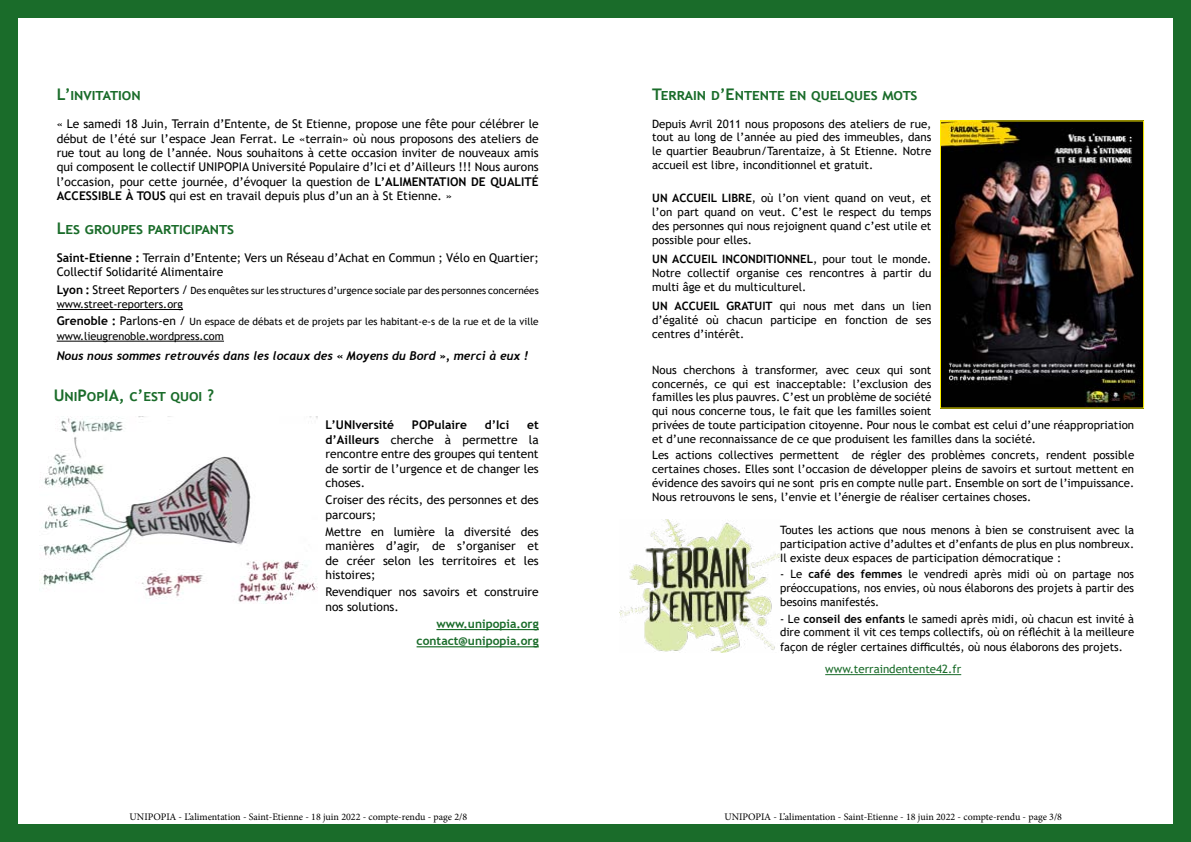
<style>
.page{position:relative;width:1191px;height:842px;background:#fff}
.page>*{position:absolute;margin:0;border:0;box-sizing:border-box;transform-origin:0 0}
.t1{font:700 16px "Trebuchet MS";color:#1a6c2a}
.t2{font:12px/14.4px "Trebuchet MS";color:#000;text-align:justify}
.t3{font:italic 700 12px "Trebuchet";color:#000}
.t4{font:700 12px/17.2px "Trebuchet MS";color:#1a6c2a;text-align:right}
.t5{font:700 12px "Trebuchet MS";color:#000}
.t6{font:11.5px/13.8px "Trebuchet MS";color:#000;text-align:justify}
.t7{font:11.5px "Trebuchet MS";color:#1a6c2a}
.t8{font:11px "Trebuchet MS";color:#000}
.t9{font:10px "Trebuchet MS";color:#000}
.t10{font:10px "Minion Pro";color:#000}
.s1{font-weight:700}
.s2{font-weight:700;font-size:12px}
.s3{font-size:12px}
</style>
<div class="page">
<div style="left:0;top:0;width:1191px;height:17px;background:#1a6c2a"></div>
<div style="left:0;top:825px;width:1191px;height:17px;background:#1a6c2a"></div>
<div style="left:0;top:0;width:17px;height:842px;background:#1a6c2a"></div>
<div style="left:1174px;top:0;width:17px;height:842px;background:#1a6c2a"></div>
<hr style="left:57px;top:309px;width:126px;height:1px;background:#000">
<hr style="left:57px;top:341px;width:167px;height:1px;background:#000">
<img style="left:619px;top:519px;width:161px;height:133px">
<hr style="left:825px;top:674px;width:136px;height:1px;background:#1a6c2a">
<img style="left:942px;top:122px;width:200px;height:284px">
<div style="left:940px;top:120px;width:204px;height:288px;border:1px solid #fff200"></div>
<hr style="left:436px;top:629px;width:103px;height:1px;background:#1a6c2a">
<hr style="left:416px;top:646px;width:123px;height:1px;background:#1a6c2a">
<img style="left:40px;top:416px;width:277px;height:187px">
<h1 class="t1" style="left:57px;top:84px;width:85px">L’invitation</h1>
<p class="t2" style="left:57px;top:117px;width:483px">« Le samedi 18 Juin, Terrain d’Entente, de St Etienne, propose une fête pour célébrer le début de l’été sur l’espace Jean Ferrat. Le «terrain» où nous proposons des ateliers de rue tout au long de l’année. Nous souhaitons à cette occasion inviter de nouveaux amis qui composent le collectif UNIPOPIA Université Populaire d’Ici et d’Ailleurs !!! Nous aurons l’occasion, pour cette journée, d’évoquer la question de <span class="s1">l’alimentation de qualité accessible à tous</span> qui est en travail depuis plus d’un an à St Etienne. »</p>
<h1 class="t1" style="left:57px;top:218px;width:179px">Les groupes participants</h1>
<p class="t2" style="left:57px;top:251px;width:483px"><span class="s1">Saint-Etienne :</span> Terrain d’Entente; Vers un Réseau d’Achat en Commun ; Vélo en Quartier;<br>Collectif Solidarité Alimentaire</p>
<p class="t9" style="left:57px;top:284px;width:483px"><span class="s2">Lyon :</span> <span class="s3">Street Reporters /</span> Des enquêtes sur les structures d’urgence sociale par des personnes concernées</p>
<p class="t8" style="left:57px;top:297px;width:128px">www.street-reporters.org</p>
<p class="t9" style="left:57px;top:315px;width:483px"><span class="s2">Grenoble :</span> <span class="s3">Parlons-en /</span> Un espace de débats et de projets par les habitant-e-s de la rue et de la ville</p>
<p class="t8" style="left:57px;top:329px;width:169px">www.lieugrenoble.wordpress.com</p>
<p class="t3" style="left:57px;top:348px;width:473px">Nous nous sommes retrouvés dans les locaux des « Moyens du Bord », merci à eux !</p>
<h1 class="t1" style="left:54px;top:385px;width:162px">UniPopIA, c’est quoi ?</h1>
<p class="t5" style="left:325px;top:418px;width:70px">L’UNIversité</p>
<p class="t5" style="left:412px;top:418px;width:57px">POPulaire</p>
<p class="t5" style="left:485px;top:418px;width:26px">d’Ici</p>
<p class="t2" style="left:325px;top:418px;width:215px;text-indent:202px"><span class="s1">et d’Ailleurs</span> cherche à permettre la rencontre entre des groupes qui tentent de sortir de l’urgence et de changer les choses.</p>
<p class="t2" style="left:325px;top:493px;width:215px">Croiser des récits, des personnes et des parcours;</p>
<p class="t2" style="left:325px;top:524px;width:215px">Mettre en lumière la diversité des manières d’agir, de s’organiser et de créer selon les territoires et les histoires;</p>
<p class="t2" style="left:325px;top:585px;width:215px">Revendiquer nos savoirs et construire nos solutions.</p>
<p class="t4" style="left:416px;top:615px;width:124px">www.unipopia.org contact@unipopia.org</p>
<h1 class="t1" style="left:652px;top:84px;width:267px">Terrain d’Entente en quelques mots</h1>
<p class="t6" style="left:652px;top:116px;width:281px">Depuis Avril 2011 nous proposons des ateliers de rue, tout au long de l’année au pied des immeubles, dans le quartier Beaubrun/Tarentaize, à St Etienne. Notre accueil est libre, inconditionnel et gratuit.</p>
<p class="t6" style="left:652px;top:191px;width:281px"><span class="s1">Un accueil libre</span>, où l’on vient quand on veut, et l’on part quand on veut. C’est le respect du temps des personnes qui nous rejoignent quand c’est utile et possible pour elles.</p>
<p class="t6" style="left:652px;top:252px;width:281px"><span class="s1">Un accueil inconditionnel</span>, pour tout le monde.<br>Notre collectif organise ces rencontres à partir du multi âge et du multiculturel.</p>
<p class="t6" style="left:652px;top:299px;width:281px"><span class="s1">Un accueil gratuit</span> qui nous met dans un lien d’égalité où chacun participe en fonction de ses centres d’intérêt.</p>
<p class="t6" style="left:652px;top:363px;width:483px;text-align:left">Nous cherchons à transformer, avec ceux qui sont<br>concernés, ce qui est inacceptable: l’exclusion des<br>familles les plus pauvres. C’est un problème de société<br>qui nous concerne tous, le fait que les familles soient<br>privées de toute participation citoyenne. Pour nous le combat est celui d’une réappropriation et d’une reconnaissance de ce que produisent les familles dans la société.</p>
<p class="t6" style="left:652px;top:448px;width:483px">Les actions collectives permettent de régler des problèmes concrets, rendent possible certaines choses. Elles sont l’occasion de développer pleins de savoirs et surtout mettent en évidence des savoirs qui ne sont pris en compte nulle part. Ensemble on sort de l’impuissance.<br>Nous retrouvons le sens, l’envie et l’énergie de réaliser certaines choses.</p>
<p class="t6" style="left:780px;top:523px;width:355px">Toutes les actions que nous menons à bien se construisent avec la participation active d’adultes et d’enfants de plus en plus nombreux.<br>Il existe deux espaces de participation démocratique :</p>
<p class="t6" style="left:780px;top:567px;width:355px">- Le <span class="s1">café des femmes</span> le vendredi après midi où on partage nos préoccupations, nos envies, où nous élaborons des projets à partir des besoins manifestés.</p>
<p class="t6" style="left:780px;top:611px;width:355px;line-height:14.1px">- Le <span class="s1">conseil des enfants</span> le samedi après midi, où chacun est invité à dire comment il vit ces temps collectifs, où on réfléchit à la meilleure façon de régler certaines difficultés, où nous élaborons des projets.</p>
<p class="t7" style="left:825px;top:662px;width:137px">www.terraindentente42.fr</p>
<p class="t10" style="left:130px;top:810px;width:339px">UNIPOPIA - L’alimentation - Saint-Etienne - 18 juin 2022 - compte-rendu - page 2/8</p>
<p class="t10" style="left:724px;top:810px;width:339px">UNIPOPIA - L’alimentation - Saint-Etienne - 18 juin 2022 - compte-rendu - page 3/8</p>
</div>
